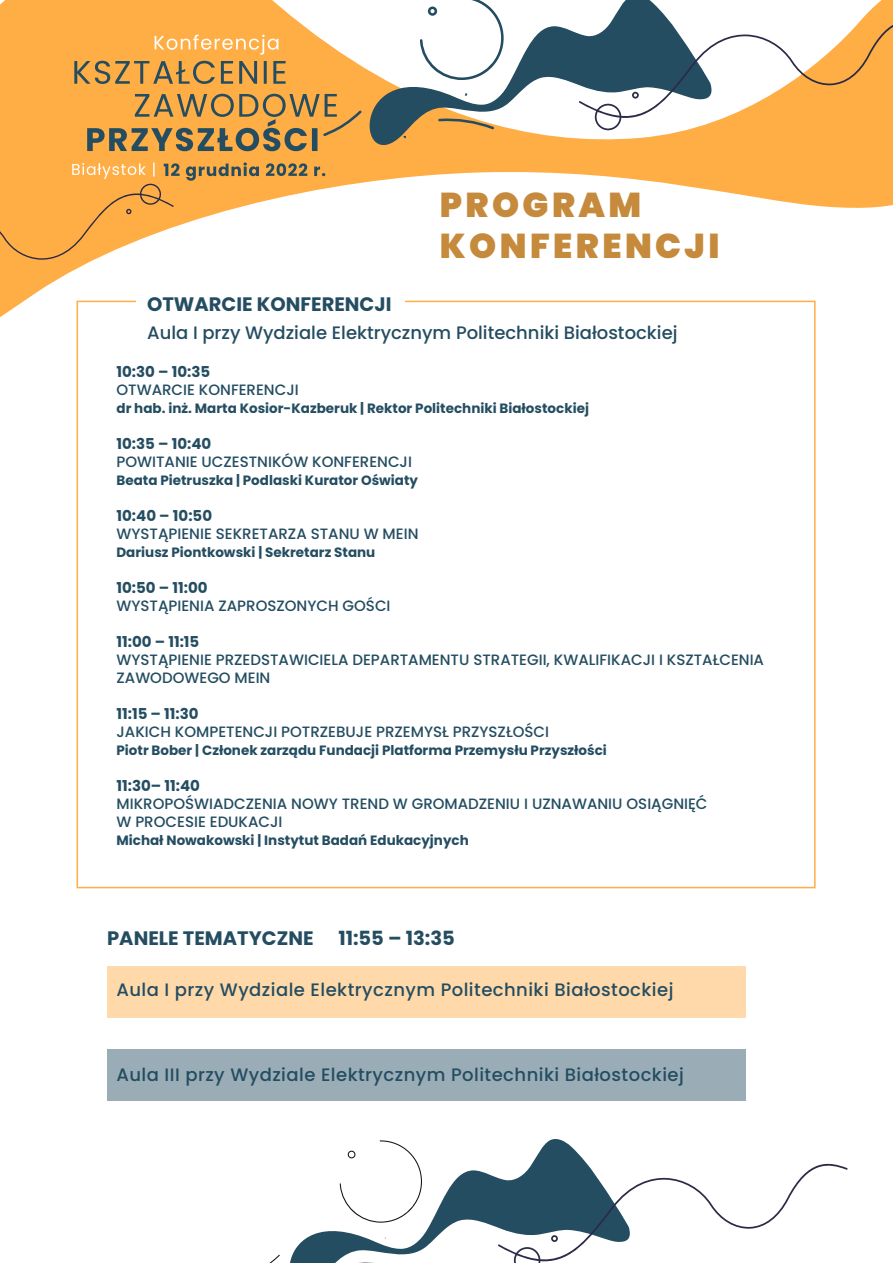
<style>
.page{position:relative;width:893px;height:1263px;background:#fff}
.page>*{position:absolute;margin:0;border:0;box-sizing:border-box;transform-origin:0 0}
.t1{font:900 34.5px/41.2px "Poppins";letter-spacing:.1em;color:#c68a3d}
.t2{font:700 19.5px "Poppins";color:#244d61}
.t3{font:500 18px "Poppins";letter-spacing:.025em;color:#244d61}
.t4{font:500 18px "Poppins";color:#244d61}
.t5{font:500 15px/18px "Poppins";color:#244d61}
.t6{font:700 15px "Poppins";color:#244d61}
.t7{font:700 13.5px "Poppins";color:#244d61}
</style>
<div class="page">
<div style="left:107px;top:1049px;width:639px;height:51px;background:#9aadb6"></div>
<div style="left:107px;top:966px;width:639px;height:51px;background:#ffd9a9"></div>
<svg style="left:0;top:0;width:893px;height:426px"></svg>
<svg style="left:348px;top:0;width:365px;height:180px"></svg>
<svg style="left:419px;top:0;width:84px;height:81px"></svg>
<svg style="left:438px;top:117px;width:57px;height:14px"></svg>
<svg style="left:464px;top:87px;width:4px;height:10px"></svg>
<svg style="left:403px;top:135px;width:4px;height:5px"></svg>
<svg style="left:74px;top:61px;width:212px;height:23px;background:#bd904d"></svg>
<svg style="left:155px;top:35px;width:123px;height:20px;background:#ffbd69"></svg>
<svg style="left:87px;top:94px;width:276px;height:57px;background:#c4934c"></svg>
<svg style="left:579px;top:14px;width:314px;height:119px"></svg>
<svg style="left:0;top:162px;width:325px;height:114px"></svg>
<svg style="left:279px;top:1139px;width:302px;height:124px"></svg>
<svg style="left:340px;top:1140px;width:82px;height:82px"></svg>
<svg style="left:269px;top:1255px;width:11px;height:8px"></svg>
<svg style="left:358px;top:1262px;width:54px;height:1px"></svg>
<svg style="left:498px;top:1157px;width:350px;height:106px"></svg>
<h1 class="t1" style="left:440px;top:184px;width:281px">PROGRAM<br>KONFERENCJI</h1>
<h2 class="t2" style="left:147px;top:292px;width:246px">OTWARCIE KONFERENCJI</h2>
<p class="t4" style="left:147px;top:322px;width:532px">Aula I przy Wydziale Elektrycznym Politechniki Białostockiej</p>
<p class="t6" style="left:117px;top:363px;width:95px">10:30 – 10:35</p>
<p class="t5" style="left:117px;top:380px;width:184px">OTWARCIE KONFERENCJI</p>
<p class="t7" style="left:117px;top:400px;width:474px">dr hab. inż. Marta Kosior-Kazberuk | Rektor Politechniki Białostockiej</p>
<p class="t6" style="left:117px;top:435px;width:96px">10:35 – 10:40</p>
<p class="t5" style="left:117px;top:452px;width:297px">POWITANIE UCZESTNIKÓW KONFERENCJI</p>
<p class="t7" style="left:117px;top:472px;width:303px">Beata Pietruszka | Podlaski Kurator Oświaty</p>
<p class="t6" style="left:117px;top:507px;width:97px">10:40 – 10:50</p>
<p class="t5" style="left:117px;top:524px;width:303px">WYSTĄPIENIE SEKRETARZA STANU W MEIN</p>
<p class="t7" style="left:117px;top:544px;width:260px">Dariusz Piontkowski | Sekretarz Stanu</p>
<p class="t6" style="left:117px;top:579px;width:93px">10:50 – 11:00</p>
<p class="t5" style="left:117px;top:596px;width:276px">WYSTĄPIENIA ZAPROSZONYCH GOŚCI</p>
<p class="t6" style="left:117px;top:633px;width:84px">11:00 – 11:15</p>
<p class="t5" style="left:117px;top:650px;width:649px">WYSTĄPIENIE PRZEDSTAWICIELA DEPARTAMENTU STRATEGII, KWALIFIKACJI I KSZTAŁCENIA<br>ZAWODOWEGO MEIN</p>
<p class="t6" style="left:117px;top:705px;width:84px">11:15 – 11:30</p>
<p class="t5" style="left:117px;top:722px;width:434px">JAKICH KOMPETENCJI POTRZEBUJE PRZEMYSŁ PRZYSZŁOŚCI</p>
<p class="t7" style="left:117px;top:742px;width:492px">Piotr Bober | Członek zarządu Fundacji Platforma Przemysłu Przyszłości</p>
<p class="t6" style="left:117px;top:777px;width:85px">11:30– 11:40</p>
<p class="t5" style="left:117px;top:794px;width:593px">MIKROPOŚWIADCZENIA NOWY TREND W GROMADZENIU I UZNAWANIU OSIĄGNIĘĆ<br>W PROCESIE EDUKACJI</p>
<p class="t7" style="left:117px;top:832px;width:354px">Michał Nowakowski | Instytut Badań Edukacyjnych</p>
<h2 class="t2" style="left:107px;top:926px;width:208px">PANELE TEMATYCZNE</h2>
<h2 class="t2" style="left:338px;top:926px;width:118px">11:55 – 13:35</h2>
<p class="t3" style="left:117px;top:979px;width:558px">Aula I przy Wydziale Elektrycznym Politechniki Białostockiej</p>
<p class="t3" style="left:117px;top:1064px;width:569px">Aula III przy Wydziale Elektrycznym Politechniki Białostockiej</p>
</div>
